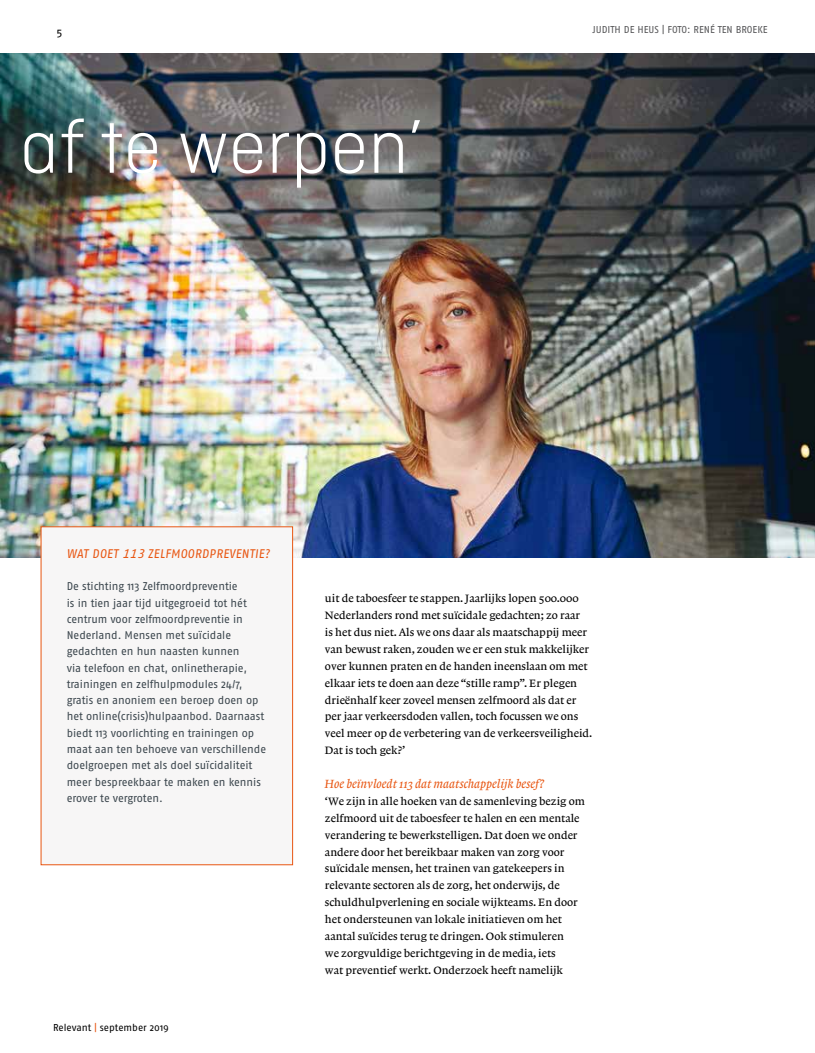
<style>
.page{position:relative;width:815px;height:1053px;background:#fff}
.page>*{position:absolute;margin:0;border:0;box-sizing:border-box;transform-origin:0 0}
.t1{font:300 80px "Ciutadella";color:#fff}
.t2{font:12.5px "Lexicon No 1 Italic A";color:#e85612}
.t3{font:12.5px "Fago No";color:#e85612}
.t4{font:11.25px/16.9px "Lexicon No 1 Roman A";color:#000}
.t5{font:11.25px/16.2px "Fago No";letter-spacing:-.005em;color:#3a454c}
.t6{font:11.25px "Fago No";color:#000}
.t7{font:10px "Fago No Regular LF";color:#58585a}
.t8{font:10px "Fago No";letter-spacing:-.005em;color:#000}
.s1{font-family:"Fago No Regular Tf";font-style:italic}
.s2{color:#e85612}
</style>
<div class="page">
<img style="left:0;top:53px;width:815px;height:504px">
<div style="left:41px;top:526px;width:252px;height:339px;background:#f7f6f6;border:1px solid #e85612"></div>
<p class="t6" style="left:56px;top:26px;width:7px">5</p>
<h1 class="t1" style="left:20px;top:104px;width:406px">af te werpen’</h1>
<p class="t3" style="left:67px;top:546px;width:206px">WAT DOET <span class="s1">113</span> ZELFMOORDPREVENTIE?</p>
<p class="t7" style="left:592px;top:24px;width:177px">JUDITH DE HEUS | FOTO: RENÉ TEN BROEKE</p>
<p class="t5" style="left:67px;top:578px;width:201px">De stichting 113 Zelfmoordpreventie<br>is in tien jaar tijd uitgegroeid tot hét centrum voor zelfmoordpreventie in Nederland. Mensen met suïcidale gedachten en hun naasten kunnen<br>via telefoon en chat, onlinetherapie, trainingen en zelfhulpmodules 24/7, gratis en anoniem een beroep doen op het online(crisis)hulpaanbod. Daarnaast biedt 113 voorlichting en trainingen op maat aan ten behoeve van verschillende doelgroepen met als doel suïcidaliteit meer bespreekbaar te maken en kennis erover te vergroten.</p>
<p class="t8" style="left:53px;top:1021px;width:117px">Relevant <span class="s2">|</span> september 2019</p>
<p class="t4" style="left:325px;top:590px;width:269px">uit de taboesfeer te stappen. Jaarlijks lopen 500.000<br>Nederlanders rond met suïcidale gedachten; zo raar<br>is het dus niet. Als we ons daar als maatschappij meer van bewust raken, zouden we er een stuk makkelijker over kunnen praten en de handen ineenslaan om met elkaar iets te doen aan deze “stille ramp”. Er plegen drieënhalf keer zoveel mensen zelfmoord als dat er per jaar verkeersdoden vallen, toch focussen we ons veel meer op de verbetering van de verkeersveiligheid.<br>Dat is toch gek?’</p>
<p class="t2" style="left:325px;top:776px;width:221px">Hoe beïnvloedt 113 dat maatschappelijk besef?</p>
<p class="t4" style="left:325px;top:792px;width:262px">‘We zijn in alle hoeken van de samenleving bezig om zelfmoord uit de taboesfeer te halen en een mentale verandering te bewerkstelligen. Dat doen we onder andere door het bereikbaar maken van zorg voor suïcidale mensen, het trainen van gatekeepers in relevante sectoren als de zorg, het onderwijs, de schuldhulpverlening en sociale wijkteams. En door het ondersteunen van lokale initiatieven om het aantal suïcides terug te dringen. Ook stimuleren<br>we zorgvuldige berichtgeving in de media, iets<br>wat preventief werkt. Onderzoek heeft namelijk</p>
</div>
